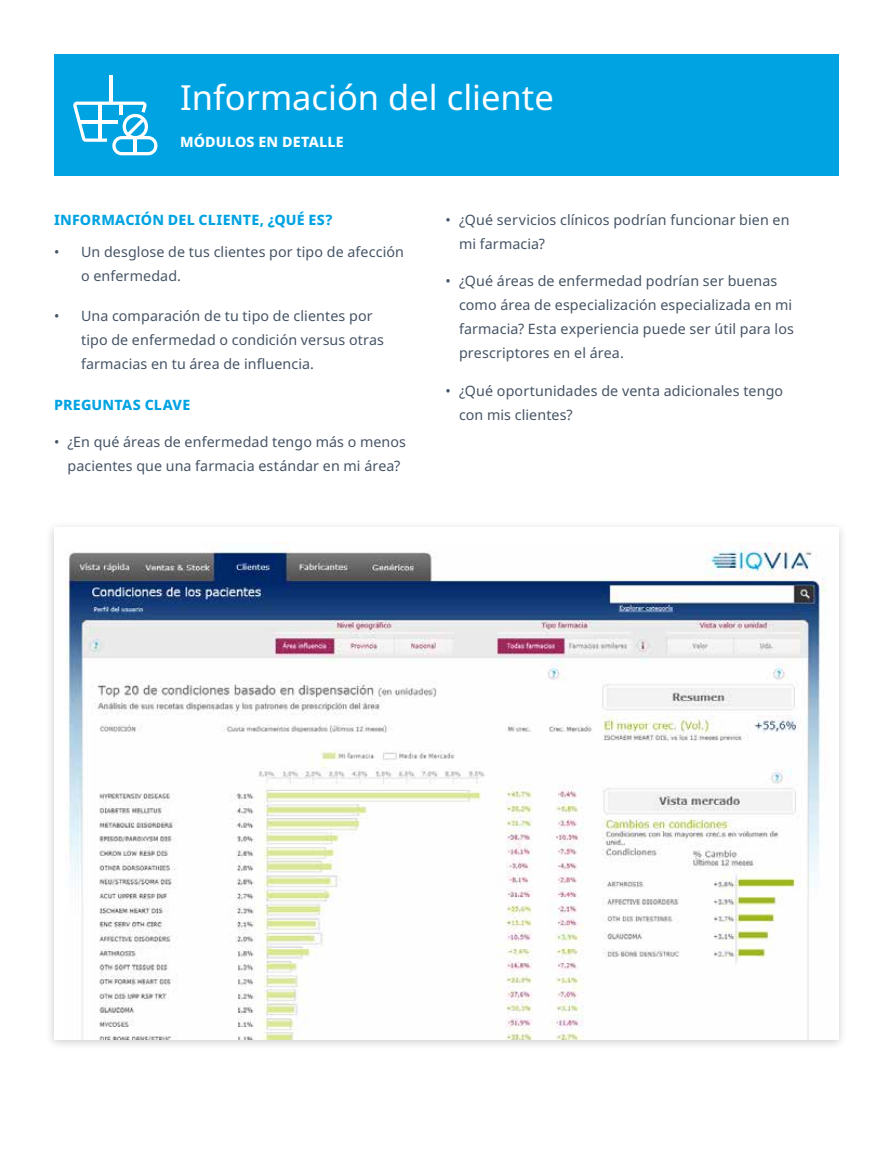
<style>
.page{position:relative;width:893px;height:1149px;background:#fff}
.page>*{position:absolute;margin:0;border:0;box-sizing:border-box;transform-origin:0 0}
.t1{font:34.5px "Noto Sans";color:#fff}
.t2{font:14.25px/24px "Noto Sans";letter-spacing:.01em;color:#465465}
.t3{font:800 14.25px "Noto Sans";letter-spacing:.015em;color:#00a3e2}
.t4{font:800 14.25px "Noto Sans";letter-spacing:.01em;color:#fff}
</style>
<div class="page">
<div style="left:54px;top:54px;width:785px;height:122px;background:#00a3e2"></div>
<hr style="left:109px;top:75px;width:3px;height:27px;background:#fff">
<svg style="left:73px;top:101px;width:84px;height:54px"></svg>
<div style="left:45px;top:521px;width:803px;height:529px;background:#000;opacity:.2"></div>
<div style="left:54px;top:526px;width:785px;height:512px;background:#fff"></div>
<img style="left:66px;top:542px;width:760px;height:496px">
<h1 class="t1" style="left:180px;top:73px;width:375px">Información del cliente</h1>
<p class="t4" style="left:180px;top:131px;width:165px">MÓDULOS EN DETALLE</p>
<p class="t3" style="left:54px;top:209px;width:280px">INFORMACIÓN DEL CLIENTE, ¿QUÉ ES?</p>
<p class="t2" style="left:81px;top:240px;width:324px;text-indent:-27px">• Un desglose de tus clientes por tipo de afección o enfermedad.</p>
<p class="t2" style="left:81px;top:304px;width:304px;text-indent:-27px">• Una comparación de tu tipo de clientes por tipo de enfermedad o condición versus otras farmacias en tu área de influencia.</p>
<p class="t3" style="left:54px;top:394px;width:138px">PREGUNTAS CLAVE</p>
<p class="t2" style="left:54px;top:430px;width:354px;text-align:center">• ¿En qué áreas de enfermedad tengo más o menos pacientes que una farmacia estándar en mi área?</p>
<p class="t2" style="left:459px;top:208px;width:332px;text-indent:-13px">• ¿Qué servicios clínicos podrían funcionar bien en mi farmacia?</p>
<p class="t2" style="left:459px;top:269px;width:336px;text-indent:-13px">• ¿Qué áreas de enfermedad podrían ser buenas como área de especialización especializada en mi farmacia? Esta experiencia puede ser útil para los prescriptores en el área.</p>
<p class="t2" style="left:459px;top:379px;width:326px;text-indent:-13px">• ¿Qué oportunidades de venta adicionales tengo con mis clientes?</p>
</div>
